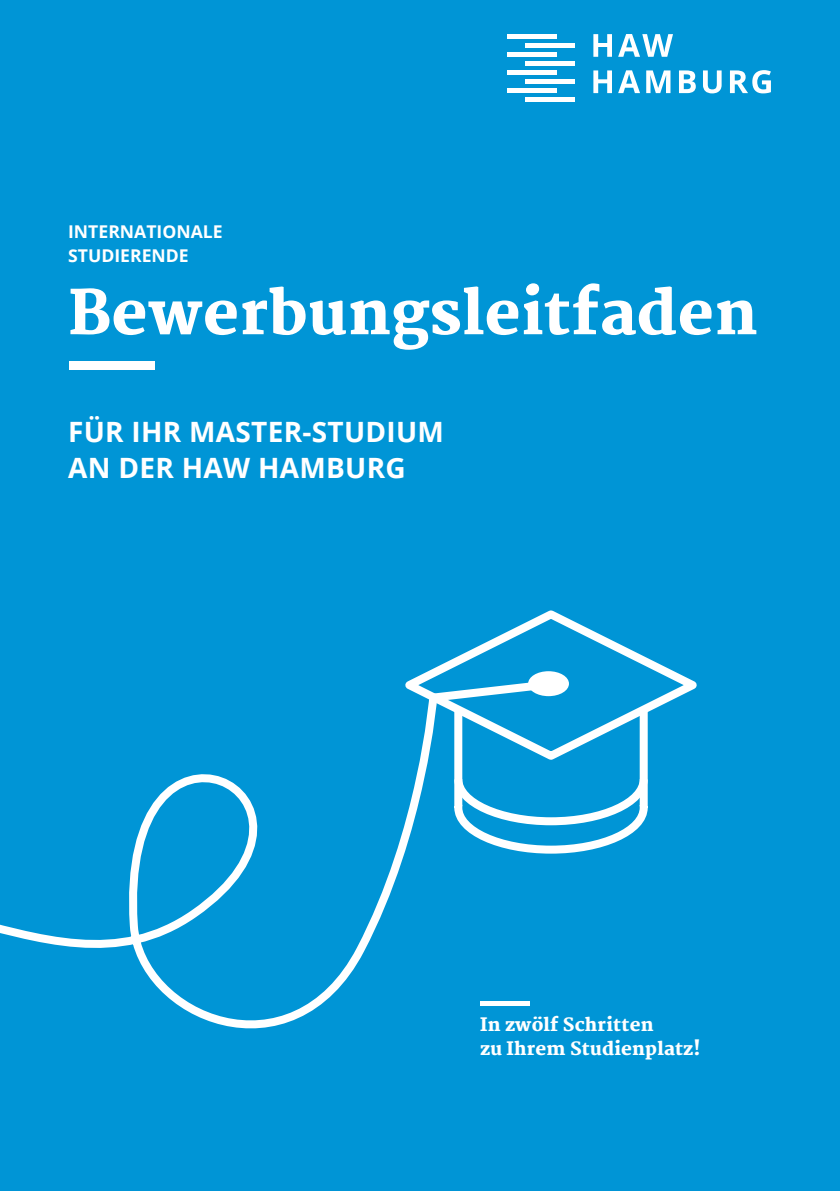
<style>
.page{position:relative;width:840px;height:1191px;background:#fff}
.page>*{position:absolute;margin:0;border:0;box-sizing:border-box;transform-origin:0 0}
.t1{font:800 60px "Martel";letter-spacing:.01em;color:#fff}
.t2{font:700 28px/36px "Open Sans";letter-spacing:.01em;color:#fff}
.t3{font:800 18px/24px "Martel";letter-spacing:.01em;color:#fff}
.t4{font:700 17.6px/24px "Open Sans";color:#fff}
</style>
<div class="page">
<div style="left:0;top:0;width:839px;height:1191px;background:#0095d6"></div>
<div style="left:507px;top:34px;width:49px;height:5px;background:#fff"></div>
<div style="left:507px;top:52px;width:49px;height:5px;background:#fff"></div>
<div style="left:507px;top:70px;width:49px;height:5px;background:#fff"></div>
<hr style="left:507px;top:89px;width:49px;height:4px;background:#fff">
<div style="left:525px;top:43px;width:50px;height:5px;background:#fff"></div>
<div style="left:525px;top:61px;width:50px;height:5px;background:#fff"></div>
<div style="left:525px;top:79px;width:50px;height:5px;background:#fff"></div>
<hr style="left:525px;top:98px;width:50px;height:4px;background:#fff">
<svg style="left:593px;top:34px;width:79px;height:23px"></svg>
<svg style="left:593px;top:70px;width:177px;height:23px"></svg>
<div style="left:69px;top:361px;width:85px;height:9px;background:#fff"></div>
<svg style="left:559px;top:764px;width:89px;height:90px"></svg>
<svg style="left:441px;top:610px;width:256px;height:154px"></svg>
<div style="left:528px;top:671px;width:40px;height:25px;background:#fff;border-radius:50%"></div>
<svg style="left:0;top:665px;width:559px;height:364px"></svg>
<div style="left:480px;top:1001px;width:49px;height:5px;background:#fff"></div>
<p class="t4" style="left:68px;top:219px;width:156px">INTERNATIONALE<br>STUDIERENDE</p>
<h1 class="t1" style="left:68px;top:278px;width:690px">Bewerbungsleitfaden</h1>
<h2 class="t2" style="left:68px;top:413px;width:377px">FÜR IHR MASTER-STUDIUM<br>AN DER HAW HAMBURG</h2>
<p class="t3" style="left:480px;top:1012px;width:222px">In zwölf Schritten<br>zu Ihrem Studienplatz!</p>
</div>
